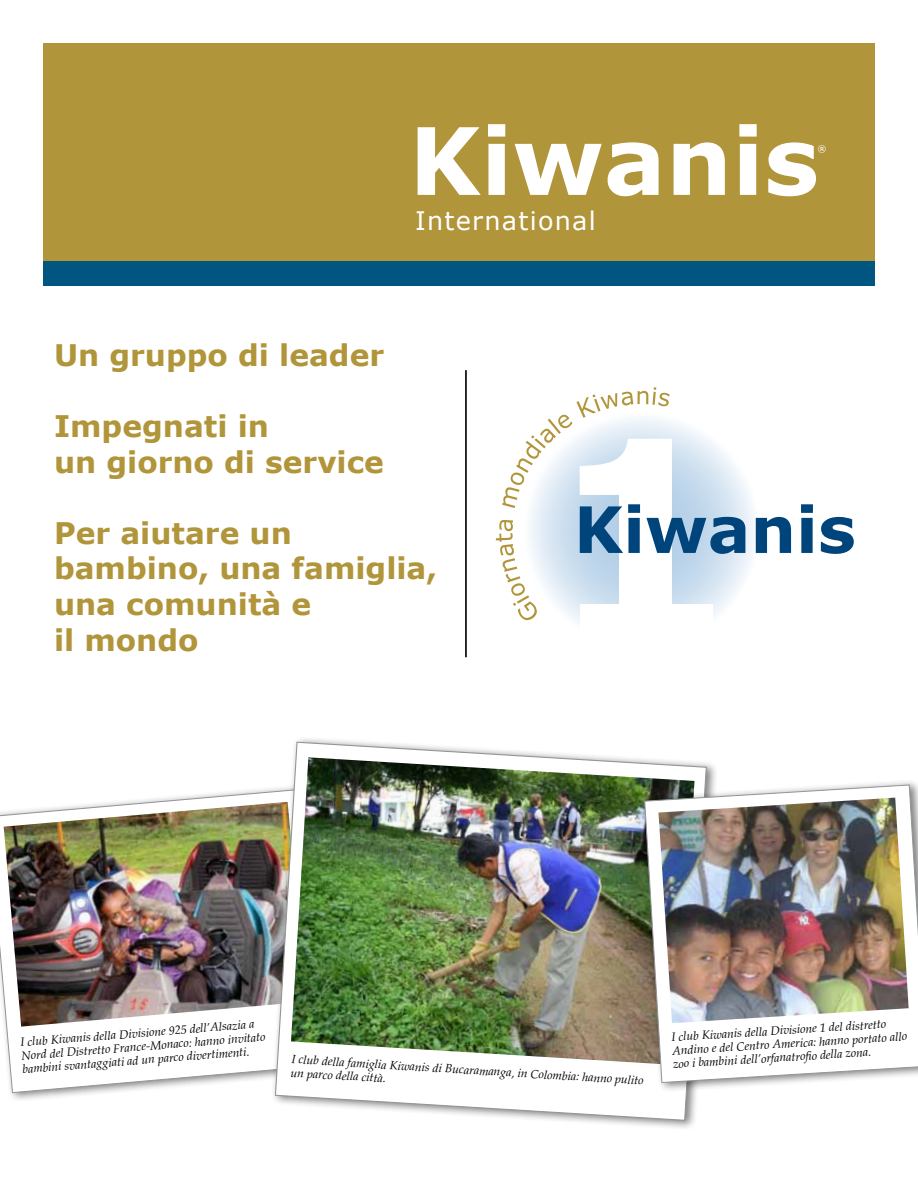
<style>
.page{position:relative;width:918px;height:1188px;background:#fff}
.page>*{position:absolute;margin:0;border:0;box-sizing:border-box;transform-origin:0 0}
.t1{font:700 93.15px "Verdana";color:#fff}
.t2{font:700 29.7px/35.7px "Verdana";color:#b1953a}
.t3{font:25.5px "Verdana";letter-spacing:.05em;color:#fff}
.t4{font:italic 12px/13.5px "Palatino LT Std";color:#000}
.t5{font:9px "Verdana";color:#fff}
</style>
<div class="page">
<div style="left:0;top:784px;width:331px;height:319px;background:#000;opacity:.5"></div>
<svg style="left:0;top:789px;width:271px;height:305px"></svg>
<img style="left:4px;top:802px;width:267px;height:225px">
<div style="left:271px;top:736px;width:448px;height:395px;background:#000;opacity:.5"></div>
<svg style="left:274px;top:741px;width:433px;height:380px"></svg>
<img style="left:291px;top:757px;width:404px;height:308px">
<div style="left:640px;top:779px;width:278px;height:314px;background:#000;opacity:.5"></div>
<svg style="left:644px;top:784px;width:274px;height:299px"></svg>
<img style="left:658px;top:798px;width:251px;height:225px">
<div style="left:44px;top:261px;width:831px;height:25px;background:#005581"></div>
<div style="left:44px;top:43px;width:831px;height:218px;background:#b1953a"></div>
<hr style="left:465px;top:370px;width:2px;height:287px;background:#000">
<svg style="left:496px;top:387px;width:358px;height:236px"></svg>
<h1 class="t1" style="left:409px;top:100px;width:412px">Kiwanis</h1>
<h3 class="t3" style="left:415px;top:204px;width:182px">International</h3>
<p class="t5" style="left:818px;top:143px;width:10px">®</p>
<h2 class="t2" style="left:54px;top:337px;width:332px">Un gruppo di leader</h2>
<h2 class="t2" style="left:54px;top:409px;width:331px">Impegnati in<br>un giorno di service</h2>
<h2 class="t2" style="left:54px;top:515px;width:385px">Per aiutare un bambino, una famiglia, una comunità e<br>il mondo</h2>
<p class="t4" style="left:20px;top:1037px;width:246px;rotate:-5deg">I club Kiwanis della Divisione 925 dell’Alsazia a<br>Nord del Distretto France-Monaco: hanno invitato bambini svantaggiati ad un parco divertimenti.</p>
<p class="t4" style="left:671px;top:1031px;width:237px;rotate:-4deg">I club Kiwanis della Divisione 1 del distretto<br>Andino e del Centro America: hanno portato allo zoo i bambini dell’orfanatrofi o della zona.</p>
<p class="t4" style="left:292px;top:1050px;width:354px;line-height:14.5px;rotate:4deg">I club della famiglia Kiwanis di Bucaramanga, in Colombia: hanno pulito un parco della città.</p>
</div>
